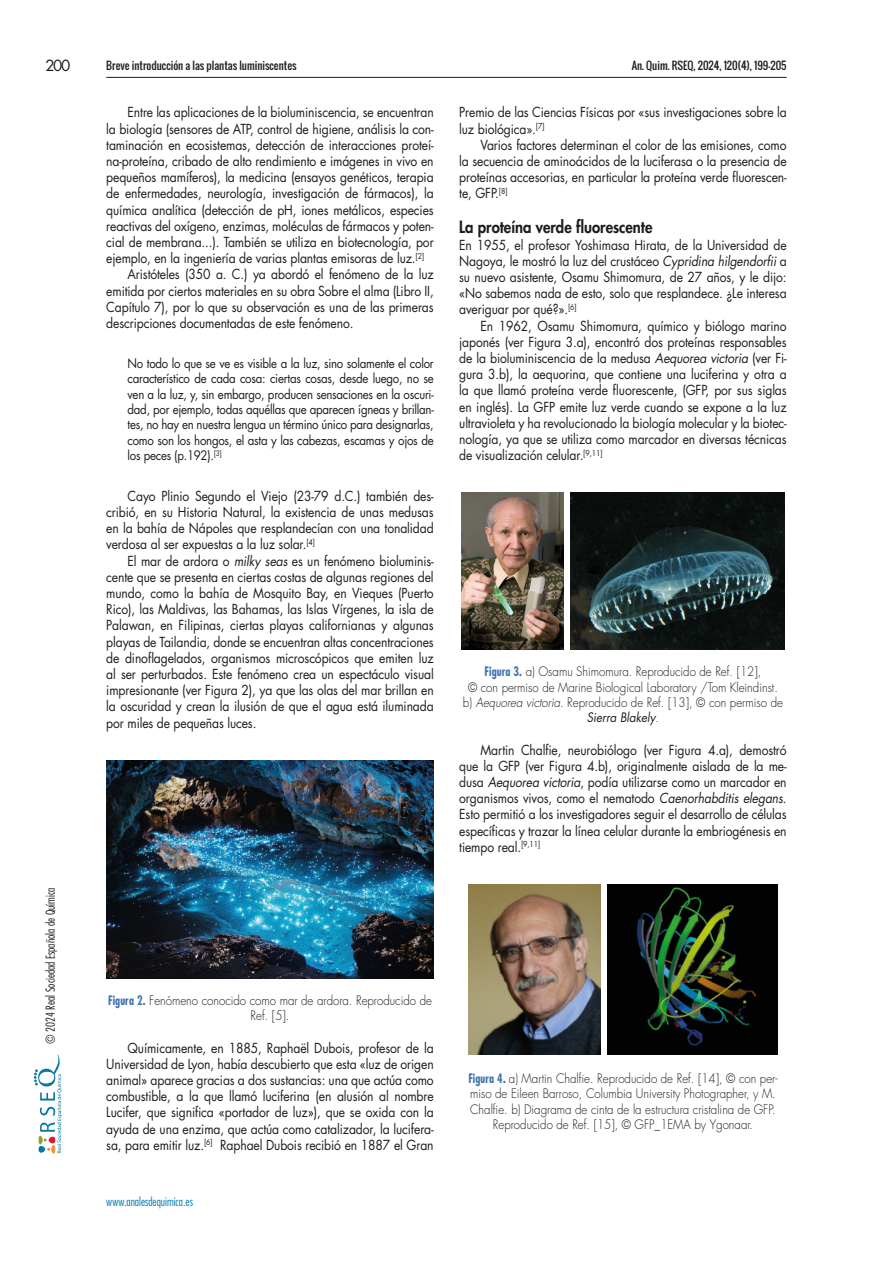
<style>
.page{position:relative;width:893px;height:1263px;background:#fff}
.page>*{position:absolute;margin:0;border:0;box-sizing:border-box;transform-origin:0 0}
.t1{font:800 16.5px "Futura Std";color:#1d1d1b;scale:.9 1}
.t2{font:15px "Futura Std";color:#1d1d1b}
.t3{font:13.5px/16.2px "Futura Std";letter-spacing:-.01em;color:#1d1d1b;text-align:justify;scale:.9 1}
.t4{font:300 12.75px/15.3px "Futura Std";color:#1d1d1b;text-align:center;scale:.9 1}
.t5{font:12.75px/15.3px "Futura Std";letter-spacing:-.02em;color:#1d1d1b;text-align:justify;scale:.9 1}
.t6{font:300 condensed 12px "Futura Std";color:#1d1d1b}
.t7{font:300 condensed 12px "Futura Std";color:#007cb0}
.t8{font:10.5px "Oswald";color:#1d1d1b}
.s1{font-style:italic}
.s2{font-weight:700;font-stretch:condensed;color:#4174af}
.s3{font-weight:400;font-style:italic}
</style>
<div class="page">
<hr style="left:106px;top:77px;width:681px;height:1px;background:#1d1d1b">
<svg style="left:34px;top:1054px;width:28px;height:99px"></svg>
<img style="left:106px;top:760px;width:328px;height:218px">
<img style="left:461px;top:493px;width:102px;height:157px">
<img style="left:570px;top:493px;width:215px;height:157px">
<img style="left:469px;top:884px;width:131px;height:170px">
<img style="left:607px;top:884px;width:170px;height:170px">
<p class="t2" style="left:45px;top:56px;width:27px">200</p>
<p class="t8" style="left:106px;top:57px;width:192px">Breve introducción a las plantas luminiscentes</p>
<p class="t8" style="left:632px;top:57px;width:157px">An. Quim. RSEQ, 2024, 120(4), 199-205</p>
<p class="t6" style="left:43px;top:1044px;width:158px;rotate:-90deg">© 2024 Real Sociedad Española de Química</p>
<p class="t3" style="left:128px;top:105px;width:342px">Entre las aplicaciones de la bioluminiscencia, se encuentran</p>
<p class="t3" style="left:106px;top:121px;width:365px">la biología (sensores de ATP, control de higiene, análisis la con-</p>
<p class="t3" style="left:106px;top:137px;width:365px">taminación en ecosistemas, detección de interacciones proteí-</p>
<p class="t3" style="left:106px;top:153px;width:365px">na-proteína, cribado de alto rendimiento e imágenes in vivo en</p>
<p class="t3" style="left:106px;top:169px;width:365px">pequeños mamíferos), la medicina (ensayos genéticos, terapia</p>
<p class="t3" style="left:106px;top:186px;width:365px">de enfermedades, neurología, investigación de fármacos), la</p>
<p class="t3" style="left:106px;top:202px;width:365px">química analítica (detección de pH, iones metálicos, especies</p>
<p class="t3" style="left:106px;top:218px;width:365px">reactivas del oxígeno, enzimas, moléculas de fármacos y poten-</p>
<p class="t3" style="left:106px;top:234px;width:365px">cial de membrana...). También se utiliza en biotecnología, por</p>
<p class="t3" style="left:106px;top:250px;width:355px">ejemplo, en la ingeniería de varias plantas emisoras de luz.<sup>[2]</sup></p>
<p class="t3" style="left:128px;top:267px;width:342px">Aristóteles (350 a. C.) ya abordó el fenómeno de la luz</p>
<p class="t3" style="left:106px;top:283px;width:365px">emitida por ciertos materiales en su obra Sobre el alma (Libro II,</p>
<p class="t3" style="left:106px;top:299px;width:365px">Capítulo 7), por lo que su observación es una de las primeras</p>
<p class="t3" style="left:106px;top:315px;width:276px">descripciones documentadas de este fenómeno.</p>
<p class="t5" style="left:128px;top:356px;width:342px">No todo lo que se ve es visible a la luz, sino solamente el color característico de cada cosa: ciertas cosas, desde luego, no se ven a la luz, y, sin embargo, producen sensaciones en la oscuri&shy;dad, por ejemplo, todas aquéllas que aparecen ígneas y brillan&shy;tes, no hay en nuestra lengua un término único para designarlas, como son los hongos, el asta y las cabezas, escamas y ojos de los peces (p.192).<sup>[3]</sup></p>
<p class="t3" style="left:106px;top:488px;width:365px;text-indent:21px">Cayo Plinio Segundo el Viejo (23-79 d.C.) también des&shy;cribió, en su Historia Natural, la existencia de unas medusas en la bahía de Nápoles que resplandecían con una tonalidad verdosa al ser expuestas a la luz solar.<sup>[4]</sup></p>
<p class="t3" style="left:106px;top:553px;width:365px;text-indent:21px">El mar de ardora o <span class="s1">milky seas</span> es un fenómeno bioluminis&shy;cente que se presenta en ciertas costas de algunas regiones del mundo, como la bahía de Mosquito Bay, en Vieques (Puerto Rico), las Maldivas, las Bahamas, las Islas Vírgenes, la isla de Palawan, en Filipinas, ciertas playas californianas y algunas playas de Tailandia, donde se encuentran altas concentraciones de dinoflagelados, organismos microscópicos que emiten luz al ser perturbados. Este fenómeno crea un espectáculo visual impresionante (ver Figura 2), ya que las olas del mar brillan en la oscuridad y crean la ilusión de que el agua está iluminada por miles de pequeñas luces.</p>
<p class="t3" style="left:459px;top:105px;width:365px">Premio de las Ciencias Físicas por «sus investigaciones sobre la luz biológica».<sup>[7]</sup></p>
<p class="t3" style="left:459px;top:137px;width:365px;text-indent:21px">Varios factores determinan el color de las emisiones, como la secuencia de aminoácidos de la luciferasa o la presencia de proteínas accesorias, en particular la proteína verde fluorescen&shy;te, GFP.<sup>[8]</sup></p>
<p class="t1" style="left:459px;top:217px;width:216px">La proteína verde fluorescente</p>
<p class="t3" style="left:459px;top:237px;width:365px">En 1955, el profesor Yoshimasa Hirata, de la Universidad de Nagoya, le mostró la luz del crustáceo <span class="s1">Cypridina hilgendorfii</span> a su nuevo asistente, Osamu Shimomura, de 27 años, y le dijo: «No sabemos nada de esto, solo que resplandece. ¿Le interesa averiguar por qué?».<sup>[6]</sup></p>
<p class="t3" style="left:459px;top:318px;width:365px;text-indent:21px">En 1962, Osamu Shimomura, químico y biólogo marino japonés (ver Figura 3.a), encontró dos proteínas responsables de la bioluminiscencia de la medusa <span class="s1">Aequorea victoria</span> (ver Fi&shy;gura 3.b), la aequorina, que contiene una luciferina y otra a la que llamó proteína verde fluorescente, (GFP, por sus siglas en inglés). La GFP emite luz verde cuando se expone a la luz ultravioleta y ha revolucionado la biología molecular y la biotec&shy;nología, ya que se utiliza como marcador en diversas técnicas de visualización celular.<sup>[9,11]</sup></p>
<p class="t4" style="left:463px;top:664px;width:357px"><span class="s2">Figura 3.</span> a) Osamu Shimomura. Reproducido de Ref. [12],<br>© con permiso de Marine Biological Laboratory /Tom Kleindinst. b) <span class="s1">Aequorea victoria</span>. Reproducido de Ref. [13], © con permiso de <span class="s3">Sierra Blakely</span>.</p>
<p class="t3" style="left:459px;top:742px;width:365px;text-indent:21px">Martin Chalfie, neurobiólogo (ver Figura 4.a), demostró que la GFP (ver Figura 4.b), originalmente aislada de la me&shy;dusa <span class="s1">Aequorea victoria</span>, podía utilizarse como un marcador en organismos vivos, como el nematodo <span class="s1">Caenorhabditis elegans</span>.<br>Esto permitió a los investigadores seguir el desarrollo de células específicas y trazar la línea celular durante la embriogénesis en tiempo real.<sup>[9,11]</sup></p>
<p class="t4" style="left:108px;top:993px;width:361px"><span class="s2">Figura 2.</span> Fenómeno conocido como mar de ardora. Reproducido de<br>Ref. [5].</p>
<p class="t3" style="left:106px;top:1040px;width:365px;text-indent:21px">Químicamente, en 1885, Raphaël Dubois, profesor de la Universidad de Lyon, había descubierto que esta «luz de origen animal» aparece gracias a dos sustancias: una que actúa como combustible, a la que llamó luciferina (en alusión al nombre Lucifer, que significa «portador de luz»), que se oxida con la ayuda de una enzima, que actúa como catalizador, la lucifera&shy;sa, para emitir luz.<sup>[6]</sup> Raphael Dubois recibió en 1887 el Gran</p>
<p class="t7" style="left:106px;top:1194px;width:88px">www.analesdequimica.es</p>
<p class="t4" style="left:468px;top:1071px;width:345px"><span class="s2">Figura 4.</span> a) Martin Chalfie. Reproducido de Ref. [14], © con per&shy;miso de Eileen Barroso, Columbia University Photographer, y M.<br>Chalfie. b) Diagrama de cinta de la estructura cristalina de GFP.<br>Reproducido de Ref. [15], © GFP_1EMA by Ygonaar.</p>
</div>
